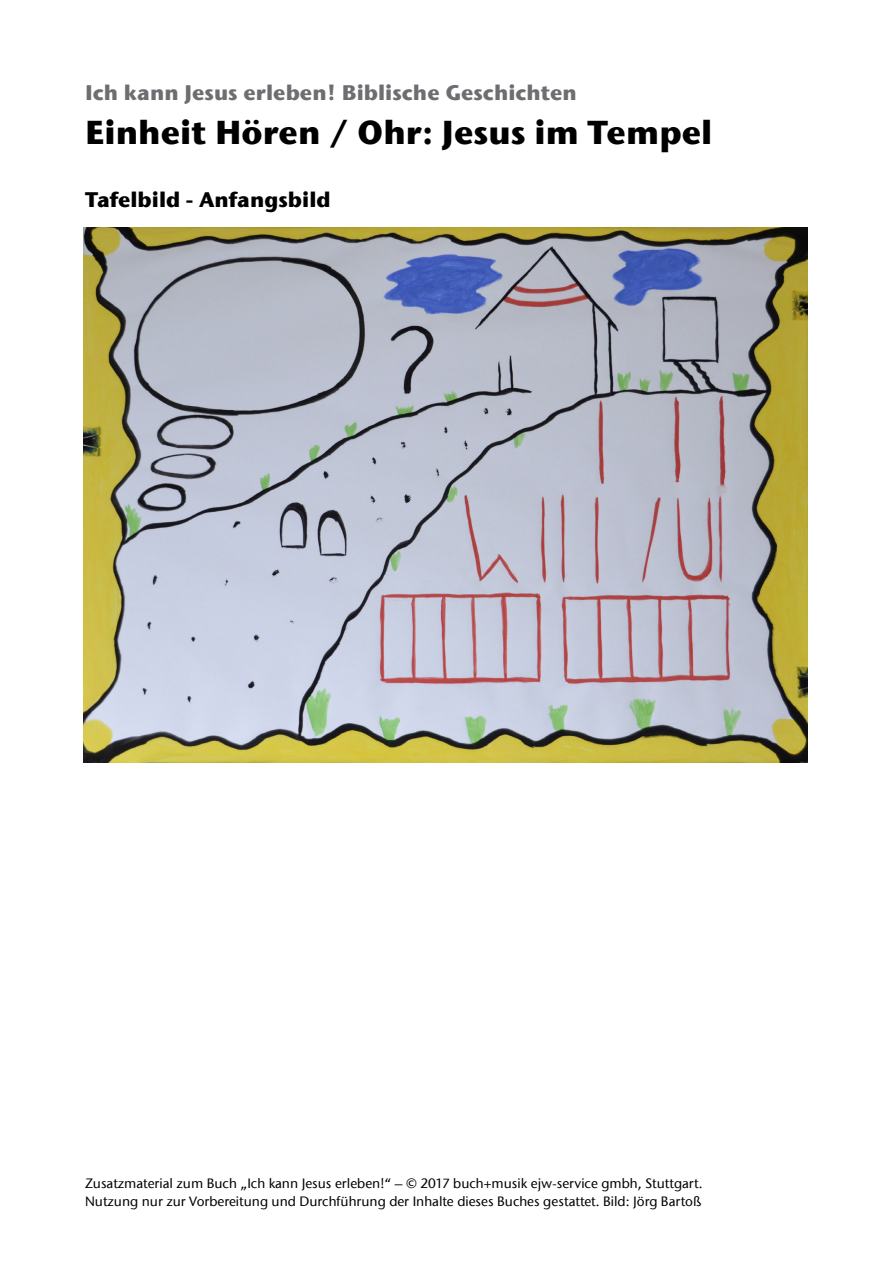
<style>
.page{position:relative;width:893px;height:1263px;background:#fff}
.page>*{position:absolute;margin:0;border:0;box-sizing:border-box;transform-origin:0 0}
.t1{font:700 33px "ITC Stone Sans Com";color:#000}
.t2{font:700 21px "ITC Stone Sans Com";color:#6d6e71}
.t3{font:700 21px "ITC Stone Sans Com";color:#000}
.t4{font:500 13.5px "ITC Stone Sans Com";color:#000}
</style>
<div class="page">
<img style="left:84px;top:227px;width:724px;height:536px">
<p class="t2" style="left:85px;top:80px;width:493px">Ich kann Jesus erleben! Biblische Geschichten</p>
<p class="t1" style="left:85px;top:111px;width:629px">Einheit Hören / Ohr: Jesus im Tempel</p>
<p class="t3" style="left:85px;top:186px;width:247px">Tafelbild - Anfangsbild</p>
<p class="t4" style="left:85px;top:1175px;width:619px">Zusatzmaterial zum Buch „Ich kann Jesus erleben!“ – © 2017 buch+musik ejw-service gmbh, Stuttgart.</p>
<p class="t4" style="left:85px;top:1193px;width:618px">Nutzung nur zur Vorbereitung und Durchführung der Inhalte dieses Buches gestattet. Bild: Jörg Bartoß</p>
</div>
